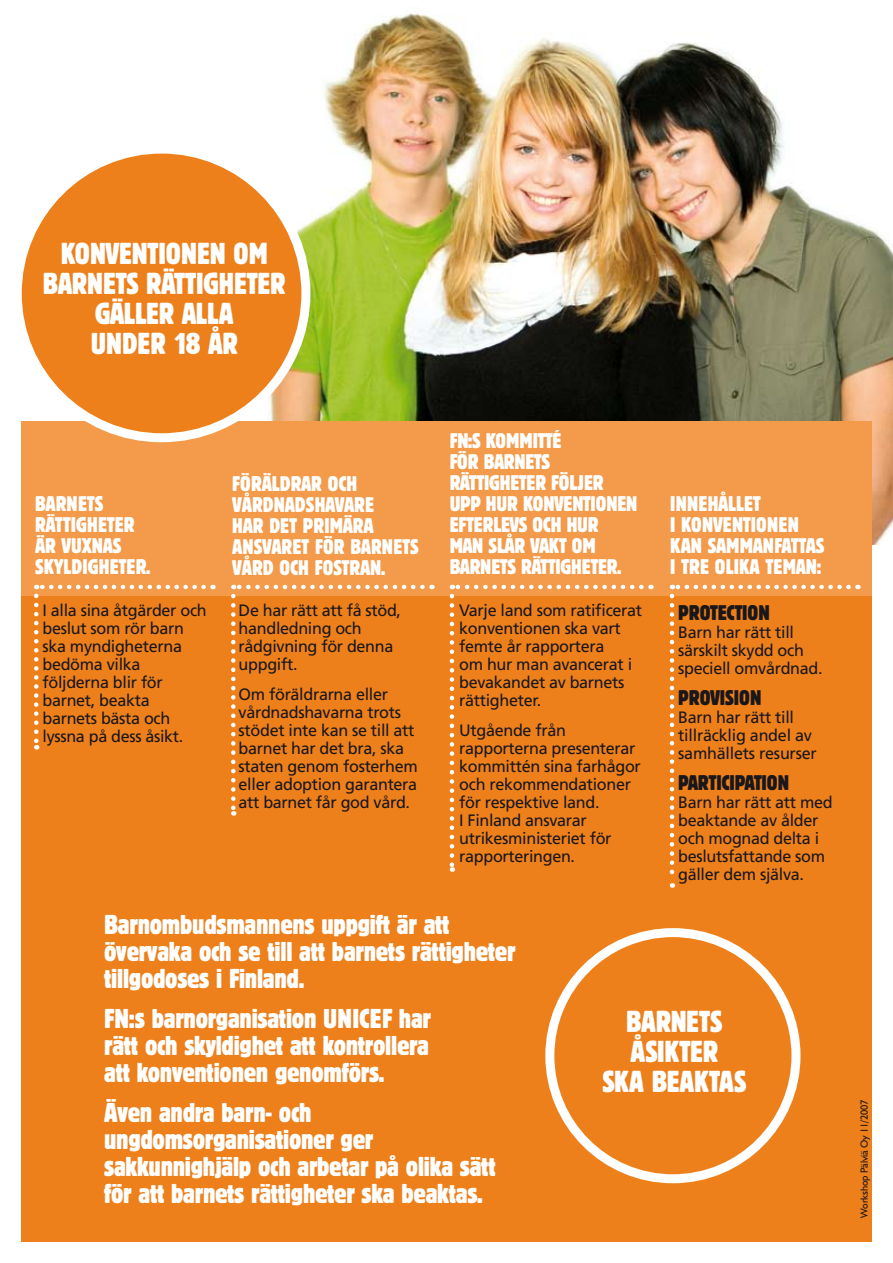
<style>
.page{position:relative;width:893px;height:1263px;background:#fff}
.page>*{position:absolute;margin:0;border:0;box-sizing:border-box;transform-origin:0 0}
.t1{font:condensed 30px/30px "Block BE";letter-spacing:-.01em;color:#fff;text-align:center}
.t2{font:condensed 27px/27px "Block BE";letter-spacing:-.01em;color:#fff}
.t3{font:condensed 21px/21px "Block BE";letter-spacing:-.01em;color:#fff}
.t4{font:condensed 21px "Block BE";color:#1a171b}
.t5{font:condensed 21px "Block BE";letter-spacing:-.02em;color:#1a171b}
.t6{font:16.5px/18px "Frutiger";letter-spacing:-.02em;color:#1a171b}
.t7{font:10.5px "Humanist 521 BT";letter-spacing:-.015em;color:#1a171b}
</style>
<div class="page">
<img style="left:270px;top:13px;width:623px;height:531px">
<div style="left:21px;top:421px;width:851px;height:821px;background:#ee801b"></div>
<div style="left:21px;top:421px;width:851px;height:174px;background:#f39b4a"></div>
<svg style="left:36px;top:585px;width:168px;height:4px"></svg>
<svg style="left:34px;top:596px;width:5px;height:153px"></svg>
<svg style="left:233px;top:585px;width:189px;height:4px"></svg>
<svg style="left:231px;top:596px;width:5px;height:220px"></svg>
<svg style="left:452px;top:585px;width:189px;height:4px"></svg>
<svg style="left:450px;top:596px;width:4px;height:276px"></svg>
<svg style="left:672px;top:585px;width:177px;height:4px"></svg>
<svg style="left:670px;top:596px;width:4px;height:292px"></svg>
<div style="left:545px;top:928px;width:255px;height:255px;border:9px solid #fff;border-radius:50%"></div>
<div style="left:17px;top:149px;width:289px;height:289px;background:#ee801b;border-radius:50%"></div>
<div style="left:13px;top:145px;width:297px;height:297px;border:9px solid #fff;border-radius:50%"></div>
<h1 class="t1" style="left:43px;top:238px;width:244px">KONVENTIONEN OM<br>BARNETS RÄTTIGHETER<br>GÄLLER ALLA<br>UNDER 18 ÅR</h1>
<p class="t3" style="left:35px;top:492px;width:117px">BARNETS<br>RÄTTIGHETER<br>ÄR VUXNAS<br>SKYLDIGHETER.</p>
<p class="t3" style="left:232px;top:472px;width:188px">FÖRÄLDRAR OCH<br>VÅRDNADSHAVARE<br>HAR DET PRIMÄRA<br>ANSVARET FÖR BARNETS<br>VÅRD OCH FOSTRAN.</p>
<p class="t6" style="left:43px;top:601px;width:166px">I alla sina åtgärder och beslut som rör barn ska myndigheterna bedöma vilka följderna blir för barnet, beakta barnets bästa och lyssna på dess åsikt.</p>
<p class="t6" style="left:239px;top:601px;width:164px">De har rätt att få stöd, handledning och rådgivning för denna uppgift.</p>
<p class="t6" style="left:239px;top:685px;width:181px">Om föräldrarna eller vårdnadshavarna trots stödet inte kan se till att barnet har det bra, ska staten genom fosterhem eller adoption garantera att barnet får god vård.</p>
<p class="t3" style="left:450px;top:429px;width:189px">FN:S KOMMITTÉ<br>FÖR BARNETS<br>RÄTTIGHETER FÖLJER<br>UPP HUR KONVENTIONEN<br>EFTERLEVS OCH HUR<br>MAN SLÅR VAKT OM<br>BARNETS RÄTTIGHETER.</p>
<p class="t6" style="left:459px;top:601px;width:184px">Varje land som ratificerat konventionen ska vart femte år rapportera<br>om hur man avancerat i bevakandet av barnets rättigheter.</p>
<p class="t6" style="left:459px;top:721px;width:183px">Utgående från rapporterna presenterar kommittén sina farhågor och rekommendationer för respektive land.<br>I Finland ansvarar utrikesministeriet för rapporteringen.</p>
<p class="t3" style="left:670px;top:493px;width:156px">INNEHÅLLET<br>I KONVENTIONEN<br>KAN SAMMANFATTAS<br>I TRE OLIKA TEMAN:</p>
<p class="t4" style="left:678px;top:601px;width:93px">PROTECTION</p>
<p class="t6" style="left:678px;top:623px;width:146px">Barn har rätt till särskilt skydd och speciell omvårdnad.</p>
<p class="t4" style="left:678px;top:685px;width:85px">PROVISION</p>
<p class="t6" style="left:678px;top:708px;width:140px">Barn har rätt till tillräcklig andel av samhällets resurser</p>
<p class="t5" style="left:678px;top:770px;width:112px">PARTICIPATION</p>
<p class="t6" style="left:678px;top:793px;width:156px">Barn har rätt att med beaktande av ålder och mognad delta i beslutsfattande som gäller dem själva.</p>
<h2 class="t2" style="left:104px;top:910px;width:413px">Barnombudsmannens uppgift är att övervaka och se till att barnets rättigheter tillgodoses i Finland.</h2>
<h2 class="t2" style="left:104px;top:1004px;width:328px;text-align:justify">FN:s barnorganisation UNICEF har rätt och skyldighet att kontrollera att konventionen genomförs.</h2>
<h2 class="t2" style="left:104px;top:1098px;width:393px">Även andra barn- och ungdomsorganisationer ger sakkunnighjälp och arbetar på olika sätt för att barnets rättigheter ska beaktas.</h2>
<h1 class="t1" style="left:602px;top:1005px;width:145px">BARNETS<br>ÅSIKTER<br>SKA BEAKTAS</h1>
<p class="t7" style="left:858px;top:1217px;width:119px;rotate:-90deg">Workshop Pälviä Oy 11/2007</p>
</div>
